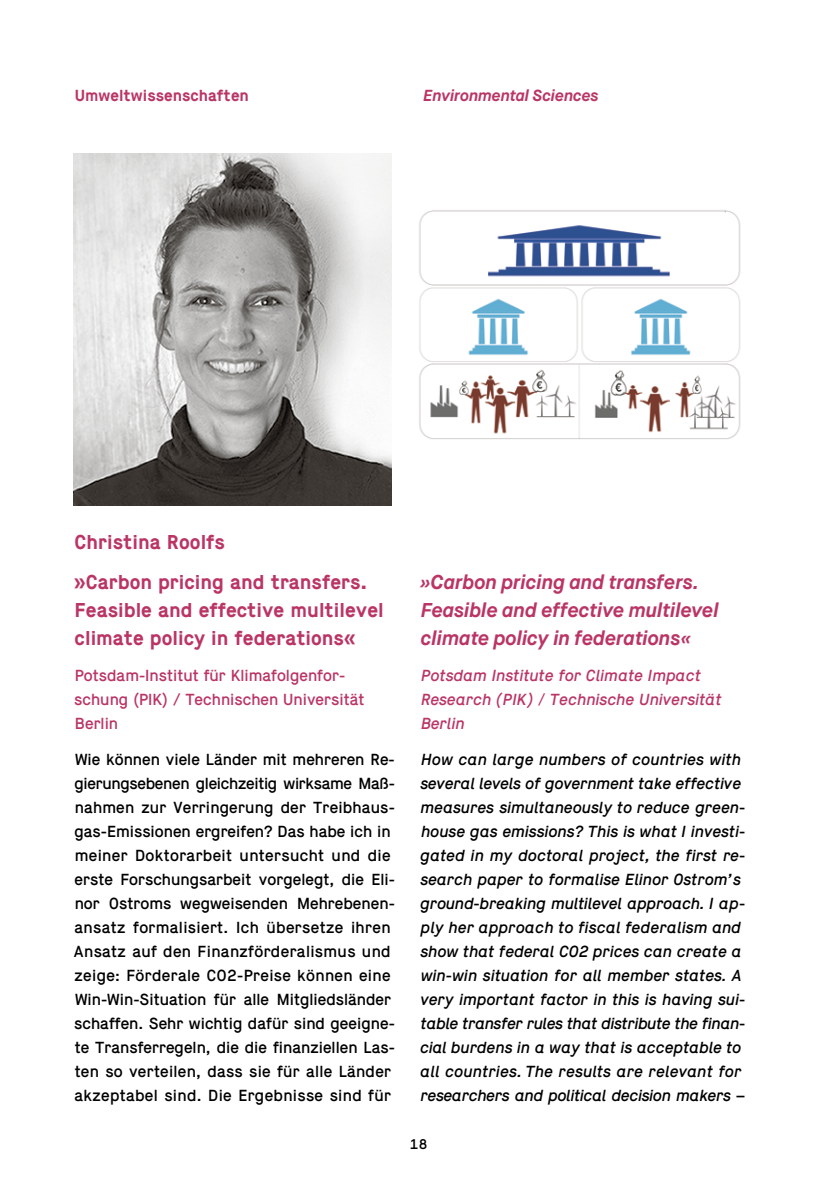
<style>
.page{position:relative;width:840px;height:1191px;background:#fff}
.page>*{position:absolute;margin:0;border:0;box-sizing:border-box;transform-origin:0 0}
.t1{font:700 20px/40px "Maison";color:#ba3565}
.t2{font:italic 700 20px/28px "Maison Neue";color:#ba3565}
.t3{font:italic 16px/24px "Maison";color:#000}
.t4{font:16px/24px "Maison";color:#000}
.t5{font:16px/24px "Maison";color:#ba3565}
.t6{font:italic 16px/24px "Maison";color:#ba3565}
.t7{font:italic 700 16px "Maison Neue";color:#ba3565}
.t8{font:700 16px "Maison";color:#ba3565}
.t9{font:14px "Maison Mono";color:#000}
</style>
<div class="page">
<img style="left:74px;top:153px;width:317px;height:352px">
<img style="left:419px;top:210px;width:322px;height:229px">
<p class="t8" style="left:75px;top:86px;width:175px">Umweltwissenschaften</p>
<p class="t7" style="left:423px;top:85px;width:176px">Environmental Sciences</p>
<p class="t1" style="left:73px;top:522px;width:295px">Christina Roolfs<br>»Carbon pricing and transfers.</p>
<p class="t1" style="left:75px;top:596px;width:310px;line-height:28px">Feasible and effective multilevel climate policy in federations«</p>
<p class="t5" style="left:74px;top:664px;width:291px">Potsdam-Institut für Klimafolgenfor&shy;schung (PIK) / Technischen Universität<br>Berlin</p>
<p class="t4" style="left:74px;top:748px;width:322px">Wie können viele Länder mit mehreren Re&shy;gierungsebenen gleichzeitig wirksame Maß&shy;nahmen zur Verringerung der Treibhaus&shy;gas-Emissionen ergreifen? Das habe ich in meiner Doktorarbeit untersucht und die erste Forschungsarbeit vorgelegt, die Eli&shy;nor Ostroms wegweisenden Mehrebenen&shy;ansatz formalisiert. Ich übersetze ihren Ansatz auf den Finanzförderalismus und zeige: Förderale CO2-Preise können eine Win-Win-Situation für alle Mitgliedsländer schaffen. Sehr wichtig dafür sind geeigne&shy;te Transferregeln, die die finanziellen Las&shy;ten so verteilen, dass sie für alle Länder akzeptabel sind. Die Ergebnisse sind für</p>
<p class="t2" style="left:419px;top:568px;width:300px">»Carbon pricing and transfers.<br>Feasible and effective multilevel climate policy in federations«</p>
<p class="t6" style="left:421px;top:664px;width:302px">Potsdam Institute for Climate Impact<br>Research (PIK) / Technische Universität<br>Berlin</p>
<p class="t3" style="left:420px;top:748px;width:326px">How can large numbers of countries with several levels of government take effective measures simultaneously to reduce green&shy;house gas emissions? This is what I investi&shy;gated in my doctoral project, the first re&shy;search paper to formalise Elinor Ostrom’s ground-breaking multilevel approach. I ap&shy;ply her approach to fiscal federalism and show that federal CO2 prices can create a win-win situation for all member states. A very important factor in this is having sui&shy;table transfer rules that distribute the finan&shy;cial burdens in a way that is acceptable to all countries. The results are relevant for researchers and political decision makers –</p>
<p class="t9" style="left:409px;top:1136px;width:19px">18</p>
</div>
